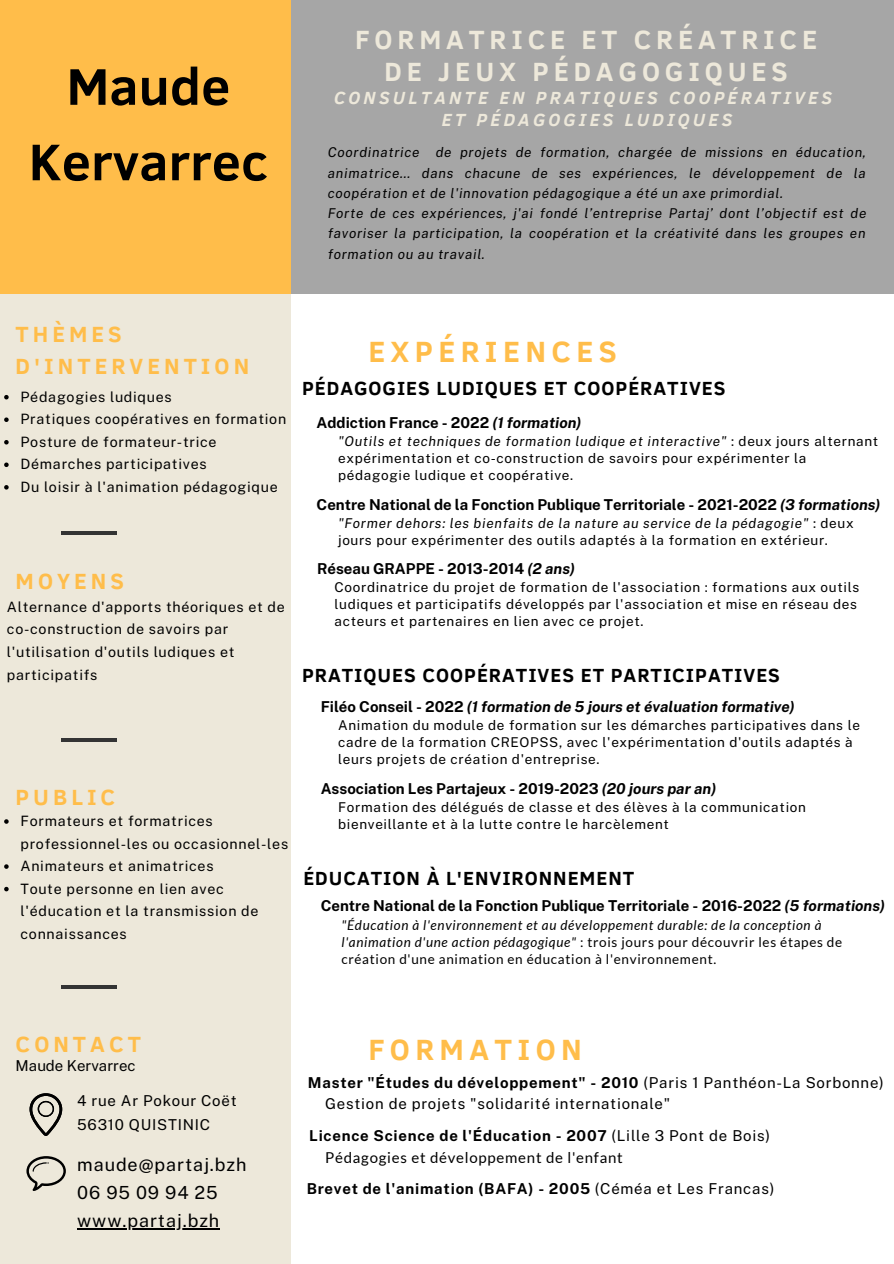
<style>
.page{position:relative;width:894px;height:1264px;background:#fff}
.page>*{position:absolute;margin:0;border:0;box-sizing:border-box;transform-origin:0 0}
.t1{font:700 52.5px/75.4px "Clear Sans";color:#000;text-align:center}
.t2{font:700 30px "Clear Sans";letter-spacing:.18em;color:#ffbd4a}
.t3{font:700 27px/31.5px "Clear Sans";letter-spacing:.18em;color:#ede8da;text-align:center}
.t4{font:700 22.5px/31.5px "Clear Sans";letter-spacing:.18em;color:#ffbd4a}
.t5{font:700 19.5px "Clear Sans";letter-spacing:.05em;color:#000}
.t6{font:italic 700 18px/21.5px "Clear Sans";letter-spacing:.18em;color:#ede8da;text-align:center}
.t7{font:18px/28.2px "Public Sans";letter-spacing:.05em;color:#000}
.t8{font:700 15px "Public Sans";color:#000}
.t9{font:700 15px "Public Sans";letter-spacing:.05em;color:#000}
.t10{font:15px/23.7px "Public Sans";letter-spacing:.05em;color:#000}
.t11{font:italic 700 15px "Public Sans";color:#000}
.t12{font:15px "Lato";letter-spacing:.05em;color:#000}
.t13{font:15px "Public Sans";color:#000}
.t14{font:14.25px/22.5px "Public Sans";letter-spacing:.05em;color:#000}
.t15{font:13.5px/17px "Public Sans";letter-spacing:.05em;color:#000}
.t16{font:italic 13.5px/20.2px "Public Sans";letter-spacing:.05em;color:#000}
.t17{font:italic 13.5px/17px "Lato";letter-spacing:.05em;color:#000}
.s1{font-style:italic}
.s2{font-style:normal}
.s3{font-weight:400}
</style>
<div class="page">
<div style="left:275px;top:0;width:618px;height:294px;background:#a6a6a6"></div>
<div style="left:0;top:282px;width:290px;height:981px;background:#ede8da"></div>
<div style="left:0;top:0;width:291px;height:294px;background:#ffbd4a"></div>
<svg style="left:30px;top:1093px;width:32px;height:42px"></svg>
<svg style="left:26px;top:1156px;width:40px;height:34px"></svg>
<hr style="left:77px;top:1228px;width:143px;height:1px;background:#000">
<svg style="left:4px;top:819px;width:5px;height:4px"></svg>
<svg style="left:4px;top:864px;width:5px;height:4px"></svg>
<svg style="left:4px;top:886px;width:5px;height:5px"></svg>
<svg style="left:4px;top:395px;width:5px;height:4px"></svg>
<svg style="left:4px;top:417px;width:5px;height:5px"></svg>
<svg style="left:4px;top:440px;width:5px;height:4px"></svg>
<svg style="left:4px;top:462px;width:5px;height:5px"></svg>
<svg style="left:4px;top:485px;width:5px;height:4px"></svg>
<hr style="left:62px;top:985px;width:55px;height:3px;background:#343434">
<svg style="left:62px;top:738px;width:55px;height:3px"></svg>
<hr style="left:62px;top:531px;width:55px;height:3px;background:#343434">
<h1 class="t1" style="left:29px;top:46px;width:241px">Maude<br>Kervarrec</h1>
<h3 class="t3" style="left:355px;top:23px;width:463px">FORMATRICE ET CRÉATRICE<br>DE JEUX PÉDAGOGIQUES</h3>
<h3 class="t6" style="left:334px;top:86px;width:499px">CONSULTANTE EN PRATIQUES COOPÉRATIVES<br>ET PÉDAGOGIES LUDIQUES</h3>
<p class="t16" style="left:328px;top:142px;width:540px">Coordinatrice de projets de formation, chargée de missions en éducation, animatrice... dans chacune de ses expériences, le développement de la coopération et de l'innovation pédagogique a été un axe primordial.<br>Forte de ces expériences, j'ai fondé l’entreprise Partaj’ dont l’objectif est de favoriser la participation, la coopération et la créativité dans les groupes en formation ou au travail.</p>
<h3 class="t4" style="left:16px;top:317px;width:235px">THÈMES<br>D'INTERVENTION</h3>
<p class="t14" style="left:21px;top:385px;width:267px">Pédagogies ludiques<br>Pratiques coopératives en formation<br>Posture de formateur-trice<br>Démarches participatives<br>Du loisir à l'animation pédagogique</p>
<h3 class="t4" style="left:16px;top:564px;width:110px">MOYENS</h3>
<p class="t14" style="left:7px;top:595px;width:279px">Alternance d'apports théoriques et de co-construction de savoirs par l'utilisation d'outils ludiques et participatifs</p>
<h3 class="t4" style="left:16px;top:780px;width:101px">PUBLIC</h3>
<p class="t14" style="left:21px;top:809px;width:269px">Formateurs et formatrices professionnel-les ou occasionnel-les<br>Animateurs et animatrices<br>Toute personne en lien avec l'éducation et la transmission de connaissances</p>
<h2 class="t2" style="left:368px;top:330px;width:250px">EXPÉRIENCES</h2>
<h3 class="t5" style="left:302px;top:374px;width:424px">PÉDAGOGIES LUDIQUES ET COOPÉRATIVES</h3>
<p class="t15" style="left:338px;top:433px;width:541px"><span class="s1">"Outils et techniques de formation ludique et interactive"</span> : deux jours alternant expérimentation et co-construction de savoirs pour expérimenter la pédagogie ludique et coopérative.</p>
<p class="t8" style="left:316px;top:414px;width:266px">Addiction France - 2022 <span class="s1">(1 formation)</span></p>
<p class="t8" style="left:316px;top:495px;width:565px">Centre National de la Fonction Publique Territoriale - 2021-2022 <span class="s1">(3 formations)</span></p>
<p class="t15" style="left:338px;top:514px;width:517px"><span class="s1">"Former dehors: les bienfaits de la nature au service de la pédagogie"</span> : deux jours pour expérimenter des outils adaptés à la formation en extérieur.</p>
<p class="t8" style="left:317px;top:559px;width:259px">Réseau GRAPPE - 2013-2014 <span class="s1">(2 ans)</span></p>
<p class="t15" style="left:334px;top:578px;width:526px">Coordinatrice du projet de formation de l'association : formations aux outils ludiques et participatifs développés par l'association et mise en réseau des acteurs et partenaires en lien avec ce projet.</p>
<h3 class="t5" style="left:302px;top:661px;width:479px">PRATIQUES COOPÉRATIVES ET PARTICIPATIVES</h3>
<p class="t15" style="left:338px;top:716px;width:523px">Animation du module de formation sur les démarches participatives dans le cadre de la formation CREOPSS, avec l'expérimentation d'outils adaptés à leurs projets de création d'entreprise.</p>
<p class="t11" style="left:320px;top:697px;width:475px"><span class="s2">Filéo Conseil - 2022</span> (1 formation de 5 jours et évaluation formative)</p>
<p class="t8" style="left:320px;top:779px;width:397px">Association Les Partajeux - 2019-2023 <span class="s1">(20 jours par an)</span></p>
<p class="t15" style="left:338px;top:798px;width:469px">Formation des délégués de classe et des élèves à la communication bienveillante et à la lutte contre le harcèlement</p>
<h3 class="t5" style="left:303px;top:863px;width:332px">ÉDUCATION À L'ENVIRONNEMENT</h3>
<p class="t17" style="left:341px;top:916px;width:502px">"Éducation à l'environnement et au développement durable: de la conception à l'animation d'une action pédagogique" <span class="s2">: trois jours pour découvrir les étapes de création d'une animation en éducation à l'environnement.</span></p>
<p class="t8" style="left:320px;top:896px;width:566px">Centre National de la Fonction Publique Territoriale - 2016-2022 <span class="s1">(5 formations)</span></p>
<h3 class="t4" style="left:16px;top:1027px;width:127px">CONTACT</h3>
<h2 class="t2" style="left:368px;top:1027px;width:215px">FORMATION</h2>
<p class="t10" style="left:77px;top:1088px;width:161px">4 rue Ar Pokour Coët<br>56310 QUISTINIC</p>
<h3 class="t7" style="left:77px;top:1150px;width:171px">maude@partaj.bzh<br>06 95 09 94 25 www.partaj.bzh</h3>
<p class="t13" style="left:16px;top:1056px;width:121px">Maude Kervarrec</p>
<p class="t9" style="left:308px;top:1073px;width:577px">Master "Études du développement" - 2010 <span class="s3">(Paris 1 Panthéon-La Sorbonne)</span></p>
<p class="t9" style="left:309px;top:1126px;width:462px">Licence Science de l'Éducation - 2007 <span class="s3">(Lille 3 Pont de Bois)</span></p>
<p class="t12" style="left:325px;top:1147px;width:299px">Pédagogies et développement de l'enfant</p>
<p class="t9" style="left:306px;top:1179px;width:469px">Brevet de l'animation (BAFA) - 2005 <span class="s3">(Céméa et Les Francas)</span></p>
<p class="t10" style="left:325px;top:1091px;width:346px">Gestion de projets "solidarité internationale"</p>
</div>
